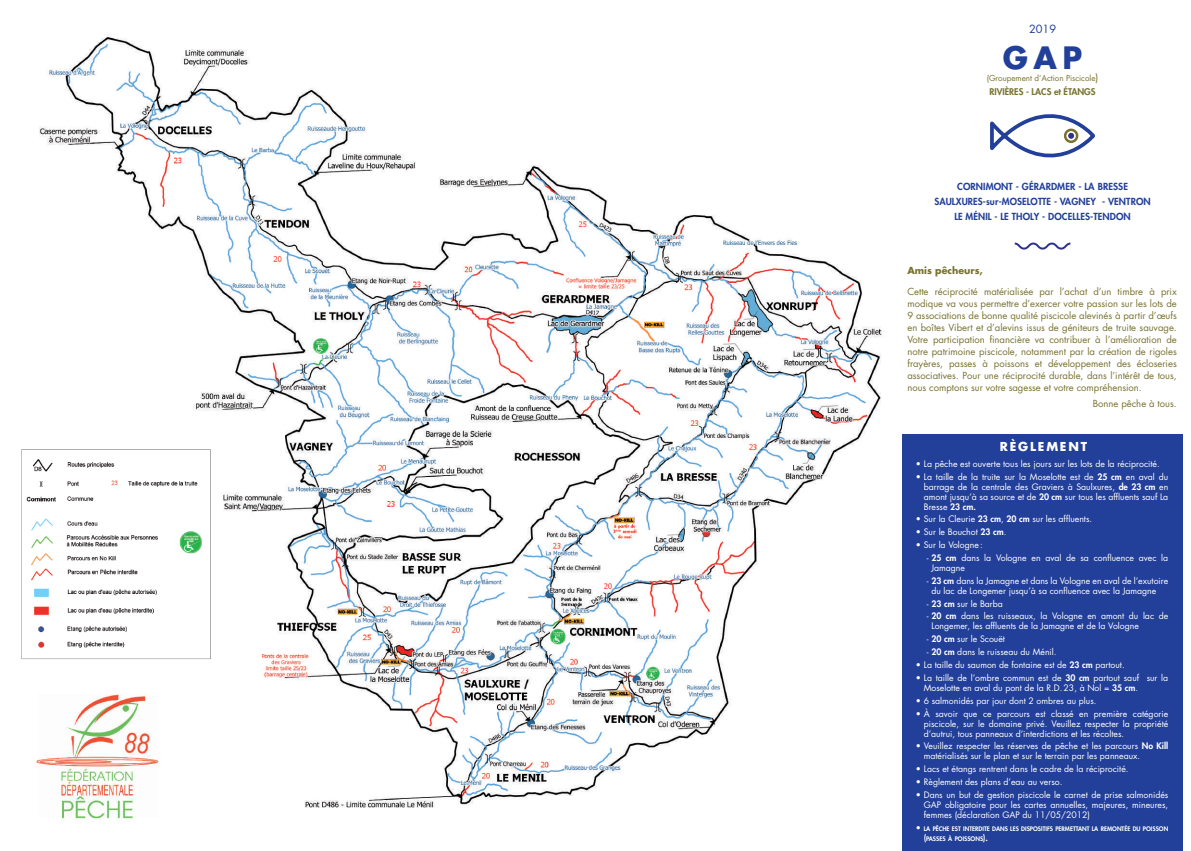
<style>
.page{position:relative;width:1191px;height:851px;background:#fff}
.page>*{position:absolute;margin:0;border:0;box-sizing:border-box;transform-origin:0 0}
.t1{font:700 30px "Futura Std";color:#223f99}
.t2{font:700 12px "Futura Std";letter-spacing:.15em;color:#fff}
.t3{font:11px "Futura Std";color:#223f99}
.t4{font:9.5px/12px "Futura Std";color:#78722f;text-align:justify}
.t5{font:800 9.5px/15px "Futura Std";letter-spacing:.01em;color:#223f99;text-align:center}
.t6{font:700 9.5px "Futura Std";color:#78722f}
.t7{font:800 9px "Futura Std";color:#78722f}
.t8{font:8.7px/10px "Futura Std";color:#fff}
.t9{font:8px "Futura Std";color:#78722f}
.t10{font:800 6.1px/10px "Futura Std";color:#fff}
.s1{font-size:10px}
.s2{font-weight:800}
.s3{font-weight:400;font-size:8.7px}
.s4{font-size:8.7px}
</style>
<div class="page">
<img style="left:39px;top:36px;width:1144px;height:811px">
<img style="left:21px;top:448px;width:190px;height:212px">
<div style="left:901px;top:434px;width:281px;height:416px;background:#223f99"></div>
<img style="left:36px;top:674px;width:143px;height:164px">
<svg style="left:1014px;top:242px;width:56px;height:7px"></svg>
<svg style="left:990px;top:114px;width:105px;height:43px"></svg>
<p class="t3" style="left:1029px;top:22px;width:29px">2019</p>
<h1 class="t1" style="left:1003px;top:38px;width:78px">GAP</h1>
<p class="t9" style="left:986px;top:73px;width:113px">(Groupement d’Action Piscicole<span class="s1">)</span></p>
<p class="t7" style="left:989px;top:86px;width:108px">RIVIÈRES - LACS et ÉTANGS</p>
<p class="t5" style="left:934px;top:179px;width:218px">CORNIMONT - GÉRARDMER - LA BRESSE<br>SAULXURES-sur-MOSELOTTE - VAGNEY - VENTRON<br>LE MÉNIL - LE THOLY - DOCELLES-TENDON</p>
<p class="t6" style="left:907px;top:264px;width:77px">Amis pêcheurs,</p>
<p class="t4" style="left:907px;top:285px;width:271px">Cette réciprocité matérialisée par l’achat d’un timbre à prix modique va vous permettre d’exercer votre passion sur les lots de 9 associations de bonne qualité piscicole alevinés à partir d’œufs en boîtes Vibert et d’alevins issus de géniteurs de truite sauvage.<br>Votre participation financière va contribuer à l’amélioration de notre patrimoine piscicole, notamment par la création de rigoles frayères, passes à poissons et développement des écloseries associatives. Pour une réciprocité durable, dans l’intérêt de tous, nous comptons sur votre sagesse et votre compréhension.</p>
<p class="t4" style="left:1092px;top:397px;width:86px">Bonne pêche à tous.</p>
<h2 class="t2" style="left:1000px;top:438px;width:89px">RÈG LEMENT</h2>
<p class="t8" style="left:916px;top:458px;width:245px">• La pêche est ouverte tous les jours sur les lots de la réciprocité.</p>
<p class="t8" style="left:923px;top:471px;width:246px;text-align:justify;text-indent:-8px">• La taille de la truite sur la Moselotte est de <span class="s2">25 cm</span> en aval du barrage de la centrale des Graviers à Saulxures, <span class="s2">de 23 cm</span> en amont jusqu’à sa source et de <span class="s2">20 cm</span> sur tous les affluents sauf La Bresse <span class="s2">23 cm.</span></p>
<p class="t8" style="left:916px;top:514px;width:178px">• Sur la Cleurie <span class="s2">23 cm</span>, <span class="s2">20 cm</span> sur les affluents.</p>
<p class="t8" style="left:916px;top:527px;width:92px">• Sur le Bouchot <span class="s2">23 cm</span>.</p>
<p class="t8" style="left:916px;top:540px;width:68px">• Sur la Vologne:</p>
<p class="t8" style="left:931px;top:552px;width:238px;text-indent:-4px">- <span class="s2">25 cm</span> dans la Vologne en aval de sa confluence avec la<br>Jamagne</p>
<p class="t8" style="left:931px;top:575px;width:238px;text-indent:-4px">- <span class="s2">23 cm</span> dans la Jamagne et dans la Vologne en aval de l’exutoire du lac de Longemer jusqu’à sa confluence avec la Jamagne</p>
<p class="t8" style="left:927px;top:598px;width:77px">- <span class="s2">23 cm</span> sur le Barba</p>
<p class="t8" style="left:931px;top:611px;width:238px;text-indent:-4px">- <span class="s2">20 cm</span> dans les ruisseaux, la Vologne en amont du lac de<br>Longemer, les affluents de la Jamagne et de la Vologne</p>
<p class="t8" style="left:927px;top:634px;width:80px">- <span class="s2">20 cm</span> sur le Scouët</p>
<p class="t8" style="left:927px;top:647px;width:131px">- <span class="s2">20 cm</span> dans le ruisseau du Ménil.</p>
<p class="t8" style="left:916px;top:659px;width:210px">• La taille du saumon de fontaine est de <span class="s2">23 cm</span> partout.</p>
<p class="t8" style="left:923px;top:672px;width:246px;text-indent:-8px">• La taille de l’ombre commun est de <span class="s2">30 cm</span> partout sauf sur la<br>Moselotte en aval du pont de la R.D.23, à Nol = <span class="s2">35 cm</span>.</p>
<p class="t8" style="left:916px;top:695px;width:182px">• 6 salmonidés par jour dont 2 ombres au plus.</p>
<p class="t8" style="left:923px;top:708px;width:246px;text-align:justify;text-indent:-8px">• À savoir que ce parcours est classé en première catégorie piscicole, sur le domaine privé. Veuillez respecter la propriété d’autrui, tous panneaux d’interdictions et les récoltes.</p>
<p class="t8" style="left:923px;top:741px;width:246px;text-indent:-8px">• Veuillez respecter les réserves de pêche et les parcours <span class="s2">No Kill </span>matérialisés sur le plan et sur le terrain par les panneaux.</p>
<p class="t8" style="left:916px;top:764px;width:214px">• Lacs et étangs rentrent dans le cadre de la réciprocité.</p>
<p class="t8" style="left:916px;top:776px;width:148px">• Règlement des plans d’eau au verso.</p>
<p class="t8" style="left:923px;top:789px;width:246px;text-align:justify;text-indent:-8px">• Dans un but de gestion piscicole le carnet de prise salmonidés GAP obligatoire pour les cartes annuelles, majeures, mineures, femmes (déclaration GAP du 11/05/2012)</p>
<p class="t10" style="left:923px;top:823px;width:246px;text-indent:-8px"><span class="s3">•</span> LA PÊCHE EST INTERDITE DANS LES DISPOSITIFS PERMETTANT LA REMONTÉE DU POISSON <span class="s4">(</span>PASSES À POISSONS<span class="s4">).</span></p>
</div>
